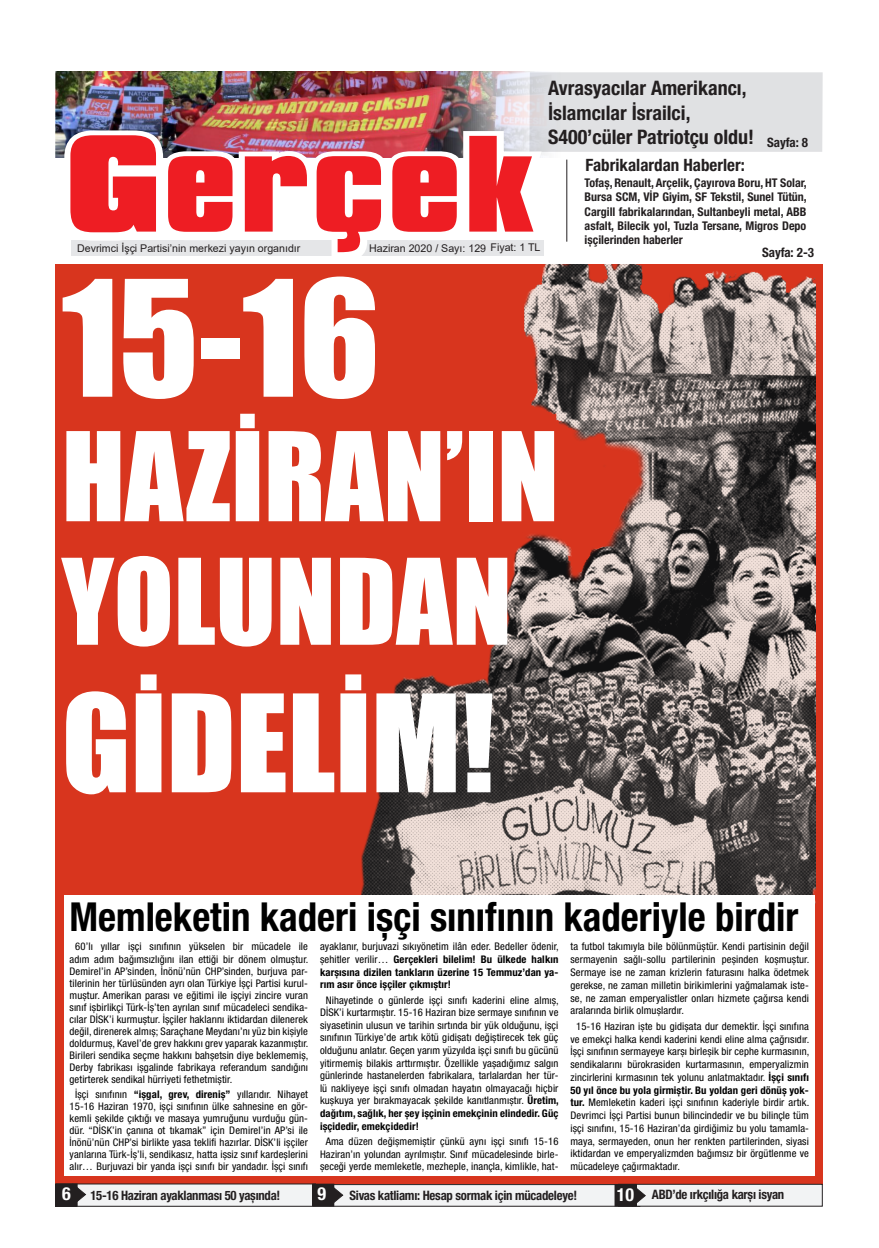
<style>
.page{position:relative;width:879px;height:1248px;background:#fff}
.page>*{position:absolute;margin:0;border:0;box-sizing:border-box;transform-origin:0 0}
.t1{font:149px "Impact";color:#fff}
.t2{font:125px "Impact";color:#fff}
.t3{font:114px "Impact";color:#fff}
.t4{font:110px "Impact";color:#fff}
.ana_yazi{font:700 condensed 40px "Helvetica Neue LT Pro";color:#000}
.baslik{font:700 condensed 20px/24px "Helvetica Neue LT Pro";color:#231f20}
.YENİ_YÖNLENDİRME{font:700 condensed 18px "Helvetica Neue LT Pro";color:#fff}
.t5{font:700 condensed 17px "Helvetica Neue LT Pro";color:#231f20}
.spot{font:700 condensed 13px "Helvetica Neue LT Pro";letter-spacing:-.02em;color:#231f20}
.spot-2{font:700 condensed 12px/14.4px "Helvetica Neue LT Pro";color:#231f20;text-align:justify}
.t6{font:10.6px "Arial";color:#231f20}
.ana_yazi-2{font:condensed 10.5px/12px "Helvetica Neue LT Pro";letter-spacing:.01em;color:#000;text-align:justify}
.ana_yazi-3{font:700 condensed 10.5px/12.6px "Helvetica Neue LT Pro";letter-spacing:.01em;color:#000;text-align:justify}
.s1{font-weight:400}
.s2{font-weight:700}
</style>
<div class="page">
<div style="left:561px;top:72px;width:261px;height:80px;background:#e0e1e3"></div>
<div style="left:56px;top:264px;width:767px;height:920px;background:#d8351e"></div>
<img style="left:361px;top:264px;width:454px;height:639px">
<div style="left:64px;top:937px;width:750px;height:238px;background:#fff"></div>
<div style="left:64px;top:895px;width:750px;height:43px;background:#fff"></div>
<img style="left:55px;top:72px;width:506px;height:80px">
<div style="left:291px;top:1184px;width:349px;height:22px;background:#f2f3f4"></div>
<div style="left:290px;top:1184px;width:350px;height:22px;border:1px solid #231f20"></div>
<hr style="left:566px;top:160px;width:1px;height:82px;background:#231f20">
<img style="left:55px;top:86px;width:497px;height:218px">
<svg style="left:70px;top:135px;width:463px;height:117px"></svg>
<div style="left:56px;top:1183px;width:259px;height:23px;background:#f2f3f4"></div>
<svg style="left:77px;top:1183px;width:9px;height:22px"></svg>
<div style="left:56px;top:1183px;width:21px;height:22px;background:#231f20"></div>
<div style="left:55px;top:1183px;width:22px;height:23px;border:1px solid #231f20"></div>
<div style="left:618px;top:1184px;width:204px;height:21px;background:#f2f3f4"></div>
<div style="left:618px;top:1183px;width:204px;height:23px;border:1px solid #231f20"></div>
<svg style="left:636px;top:1184px;width:10px;height:22px"></svg>
<div style="left:313px;top:1183px;width:21px;height:22px;background:#231f20"></div>
<div style="left:312px;top:1183px;width:22px;height:23px;border:1px solid #231f20"></div>
<svg style="left:330px;top:1183px;width:13px;height:23px"></svg>
<div style="left:615px;top:1184px;width:21px;height:21px;background:#231f20"></div>
<div style="left:615px;top:1183px;width:21px;height:23px;border:1px solid #231f20"></div>
<p class="baslik" style="left:548px;top:76px;width:200px">Avrasyacılar Amerikancı,<br>İslamcılar İsrailci,</p>
<p class="baslik" style="left:548px;top:124px;width:207px">S400’cüler Patriotçu oldu!</p>
<p class="t5" style="left:585px;top:155px;width:161px">Fabrikalardan Haberler:</p>
<p class="spot" style="left:767px;top:134px;width:43px">Sayfa: 8</p>
<p class="spot-2" style="left:584px;top:175px;width:224px">Tofaş, Renault, Arçelik, Çayırova Boru, HT Solar, Bursa SCM, VİP Giyim, SF Tekstil, Sunel Tütün, Cargill fabrikalarından, Sultanbeyli metal, ABB asfalt, Bilecik yol, Tuzla Tersane, Migros Depo işçilerinden haberler</p>
<p class="t6" style="left:77px;top:241px;width:225px">Devrimci İşçi Partisi’nin merkezi yayın organıdır</p>
<p class="t6" style="left:369px;top:241px;width:173px">Haziran 2020 / Sayı: 129 Fiyat: 1 TL</p>
<p class="spot" style="left:762px;top:244px;width:54px">Sayfa: 2-3</p>
<p class="t1" style="left:62px;top:222px;width:320px">15-16</p>
<p class="t3" style="left:62px;top:388px;width:499px">HAZİRAN’IN</p>
<p class="t4" style="left:62px;top:516px;width:452px">YOLUNDAN</p>
<p class="t2" style="left:62px;top:646px;width:434px">GİDELİM!</p>
<p class="ana_yazi" style="left:70px;top:892px;width:730px">Memleketin kaderi işçi sınıfının kaderiyle birdir</p>
<p class="ana_yazi-3" style="left:320px;top:940px;width:240px"><span class="s1">ayaklanır, burjuvazi sıkıyönetim ilân eder. Bedeller ödenir, şehitler verilir…</span> Gerçekleri bilelim! Bu ülkede halkın karşısına dizilen tankların üzerine 15 Temmuz’dan ya&shy;rım asır önce işçiler çıkmıştır!</p>
<p class="ana_yazi-2" style="left:320px;top:993px;width:240px;line-height:12.6px;text-indent:6px">Nihayetinde o günlerde işçi sınıfı kaderini eline almış, DİSK’i kurtarmıştır. 15-16 Haziran bize sermaye sınıfının ve siyasetinin ulusun ve tarihin sırtında bir yük olduğunu, işçi sınıfının Türkiye’de artık kötü gidişatı değiştirecek tek güç olduğunu anlatır. Geçen yarım yüzyılda işçi sınıfı bu gücünü yitirmemiş bilakis arttırmıştır. Özellikle yaşadığımız salgın günlerinde hastanelerden fabrikalara, tarlalardan her tür&shy;lü nakliyeye işçi sınıfı olmadan hayatın olmayacağı hiçbir kuşkuya yer bırakmayacak şekilde kanıtlanmıştır. <span class="s2">Üretim, dağıtım, sağlık, her şey işçinin emekçinin elindedir. Güç işçidedir, emekçidedir!</span></p>
<p class="ana_yazi-2" style="left:320px;top:1134px;width:240px;line-height:12.6px;text-align:center">Ama düzen değişmemiştir çünkü aynı işçi sınıfı 15-16<br>Haziran’ın yolundan ayrılmıştır. Sınıf mücadelesinde birle&shy;şeceği yerde memleketle, mezheple, inançla, kimlikle, hat-</p>
<p class="ana_yazi-2" style="left:570px;top:940px;width:240px;line-height:12.8px">ta futbol takımıyla bile bölünmüştür. Kendi partisinin değil sermayenin sağlı-sollu partilerinin peşinden koşmuştur.<br>Sermaye ise ne zaman krizlerin faturasını halka ödetmek gerekse, ne zaman milletin birikimlerini yağmalamak iste&shy;se, ne zaman emperyalistler onları hizmete çağırsa kendi aralarında birlik olmuşlardır.</p>
<p class="ana_yazi-2" style="left:570px;top:1019px;width:240px;line-height:12.8px;text-indent:6px">15-16 Haziran işte bu gidişata dur demektir. İşçi sınıfına ve emekçi halka kendi kaderini kendi eline alma çağrısıdır.<br>İşçi sınıfının sermayeye karşı birleşik bir cephe kurmasının, sendikalarını bürokrasiden kurtarmasının, emperyalizmin zincirlerini kırmasının tek yolunu anlatmaktadır. <span class="s2">İşçi sınıfı 50 yıl önce bu yola girmiştir. Bu yoldan geri dönüş yok&shy;tur.</span> Memleketin kaderi işçi sınıfının kaderiyle birdir artık.<br>Devrimci İşçi Partisi bunun bilincindedir ve bu bilinçle tüm işçi sınıfını, 15-16 Haziran’da girdiğimiz bu yolu tamamla&shy;maya, sermayeden, onun her renkten partilerinden, siyasi iktidardan ve emperyalizmden bağımsız bir örgütlenme ve mücadeleye çağırmaktadır.</p>
<p class="ana_yazi-2" style="left:70px;top:940px;width:240px;text-indent:6px">60’lı yıllar işçi sınıfının yükselen bir mücadele ile adım adım bağımsızlığını ilan ettiği bir dönem olmuştur.<br>Demirel’in AP’sinden, İnönü’nün CHP’sinden, burjuva par&shy;tilerinin her türlüsünden ayrı olan Türkiye İşçi Partisi kurul&shy;muştur. Amerikan parası ve eğitimi ile işçiyi zincire vuran sınıf işbirlikçi Türk-İş’ten ayrılan sınıf mücadeleci sendika&shy;cılar DİSK’i kurmuştur. İşçiler haklarını iktidardan dilenerek değil, direnerek almış; Saraçhane Meydanı’nı yüz bin kişiyle doldurmuş, Kavel’de grev hakkını grev yaparak kazanmıştır.<br>Birileri sendika seçme hakkını bahşetsin diye beklememiş, Derby fabrikası işgalinde fabrikaya referandum sandığını getirterek sendikal hürriyeti fethetmiştir.</p>
<p class="ana_yazi-2" style="left:70px;top:1087px;width:240px;text-align:center">İşçi sınıfının <span class="s2">“işgal, grev, direniş”</span> yıllarıdır. Nihayet 15-16 Haziran 1970, işçi sınıfının ülke sahnesine en gör&shy;kemli şekilde çıktığı ve masaya yumruğunu vurduğu gün&shy;dür. “DİSK’in çanına ot tıkamak” için Demirel’in AP’si ile İnönü’nün CHP’si birlikte yasa teklifi hazırlar. DİSK’li işçiler yanlarına Türk-İş’li, sendikasız, hatta işsiz sınıf kardeşlerini alır… Burjuvazi bir yanda işçi sınıfı bir yandadır. İşçi sınıfı</p>
<p class="YENİ_YÖNLENDİRME" style="left:62px;top:1182px;width:10px">6</p>
<p class="spot" style="left:90px;top:1186px;width:191px">15-16 Haziran ayaklanması 50 yaşında!</p>
<p class="YENİ_YÖNLENDİRME" style="left:317px;top:1182px;width:10px">9</p>
<p class="spot" style="left:349px;top:1186px;width:229px">Sivas katliamı: Hesap sormak için mücadeleye!</p>
<p class="YENİ_YÖNLENDİRME" style="left:617px;top:1183px;width:19px">10</p>
<p class="spot" style="left:652px;top:1186px;width:134px">ABD’de ırkçılığa karşı isyan</p>
</div>
